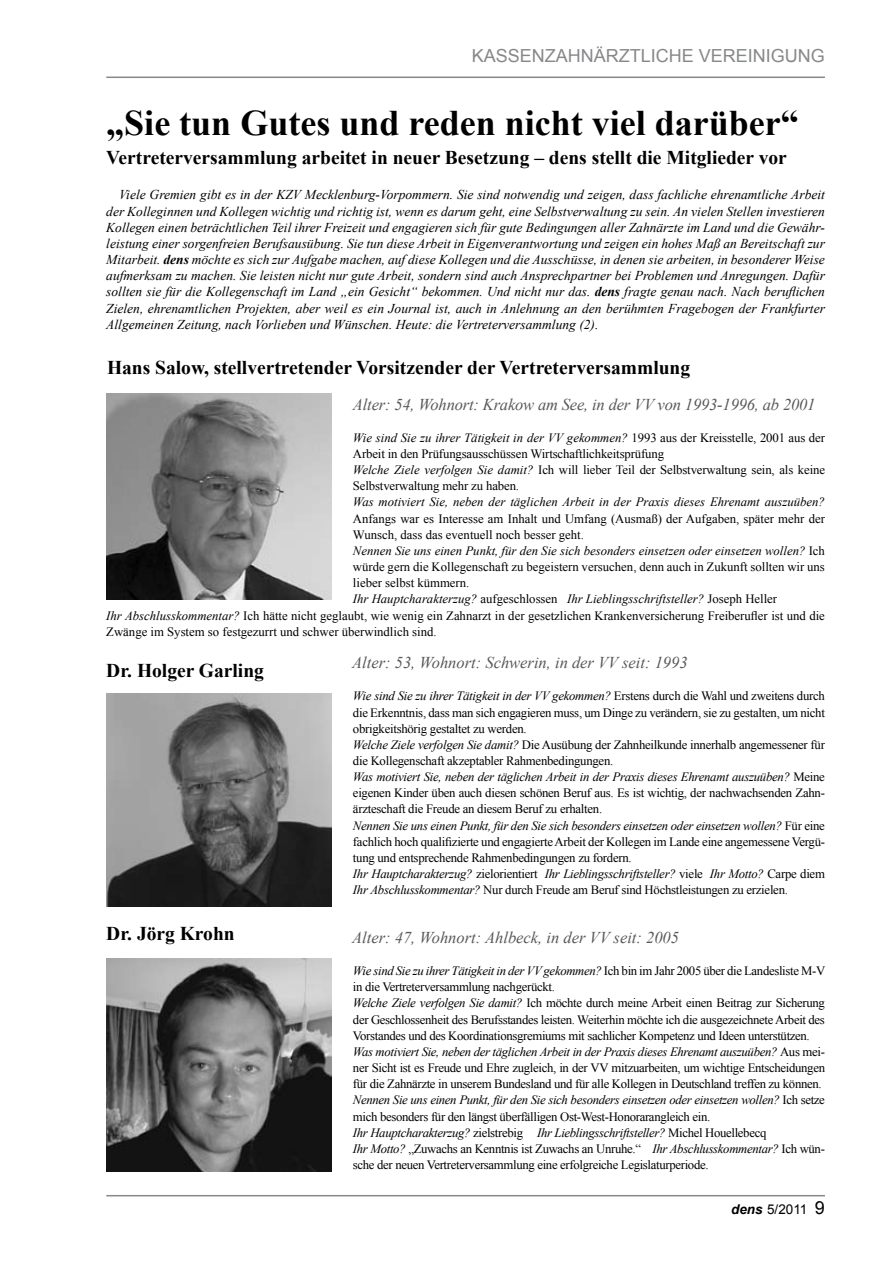
<style>
.page{position:relative;width:893px;height:1263px;background:#fff}
.page>*{position:absolute;margin:0;border:0;box-sizing:border-box;transform-origin:0 0}
.t1{font:700 36px "Times New Roman";color:#000}
.t2{font:700 19.5px "Times New Roman";color:#000}
.t3{font:18px "Arial";color:#87888a}
.t4{font:italic 16.5px "Times New Roman";color:#58585a}
.t5{font:italic 13.5px/16.2px "Times New Roman";color:#000;text-align:justify}
.t6{font:13.5px "Arial";color:#000}
.t7{font:12.75px/16.2px "Times New Roman";letter-spacing:-.02em;color:#000}
.t8{font:12.75px "Times New Roman";color:#000}
.t9{font:italic 12.75px "Times New Roman";color:#000}
.s1{font-weight:700}
.s2{font-style:italic}
.s3{font-style:normal}
.s4{font-weight:700;font-style:italic}
.s5{font-size:18px}
</style>
<div class="page">
<hr style="left:106px;top:1195px;width:719px;height:1px;background:#87888a">
<hr style="left:106px;top:77px;width:719px;height:1px;background:#87888a">
<img style="left:106px;top:393px;width:226px;height:207px">
<img style="left:106px;top:959px;width:226px;height:212px">
<img style="left:106px;top:693px;width:226px;height:213px">
<h3 class="t3" style="left:472px;top:44px;width:355px">KASSENZAHNÄRZTLICHE VEREINIGUNG</h3>
<h1 class="t1" style="left:106px;top:98px;width:694px">„Sie tun Gutes und reden nicht viel darüber“</h1>
<h2 class="t2" style="left:106px;top:144px;width:682px">Vertreterversammlung arbeitet in neuer Besetzung – dens stellt die Mitglieder vor</h2>
<p class="t5" style="left:106px;top:186px;width:720px;text-indent:13px">Viele Gremien gibt es in der KZV Mecklenburg-Vorpommern. Sie sind notwendig und zeigen, dass fachliche ehrenamtliche Arbeit der Kolleginnen und Kollegen wichtig und richtig ist, wenn es darum geht, eine Selbstverwaltung zu sein. An vielen Stellen investieren Kollegen einen beträchtlichen Teil ihrer Freizeit und engagieren sich für gute Bedingungen aller Zahnärzte im Land und die Gewähr&shy;leistung einer sorgenfreien Berufsausübung. Sie tun diese Arbeit in Eigenverantwortung und zeigen ein hohes Maß an Bereitschaft zur Mitarbeit. <span class="s1">dens</span> möchte es sich zur Aufgabe machen, auf diese Kollegen und die Ausschüsse, in denen sie arbeiten, in besonderer Weise aufmerksam zu machen. Sie leisten nicht nur gute Arbeit, sondern sind auch Ansprechpartner bei Problemen und Anregungen. Dafür sollten sie für die Kollegenschaft im Land „ein Gesicht“ bekommen. Und nicht nur das. <span class="s1">dens</span> fragte genau nach. Nach beruflichen Zielen, ehrenamtlichen Projekten, aber weil es ein Journal ist, auch in Anlehnung an den berühmten Fragebogen der Frankfurter Allgemeinen Zeitung, nach Vorlieben und Wünschen. Heute: die Vertreterversammlung (2).</p>
<h2 class="t2" style="left:107px;top:354px;width:585px">Hans Salow, stellvertretender Vorsitzender der Vertreterversammlung</h2>
<p class="t4" style="left:353px;top:393px;width:464px">Alter: 54, Wohnort: Krakow am See, in der VV von 1993-1996, ab 2001</p>
<p class="t7" style="left:353px;top:429px;width:474px"><span class="s2">Wie sind Sie zu ihrer Tätigkeit in der VV gekommen?</span> 1993 aus der Kreisstelle, 2001 aus der Arbeit in den Prüfungsausschüssen Wirtschaftlichkeitsprüfung<br><span class="s2">Welche Ziele verfolgen Sie damit?</span> Ich will lieber Teil der Selbstverwaltung sein, als keine Selbstverwaltung mehr zu haben.</p>
<p class="t9" style="left:353px;top:493px;width:473px">Was motiviert Sie, neben der täglichen Arbeit in der Praxis dieses Ehrenamt auszuüben?</p>
<p class="t8" style="left:353px;top:510px;width:473px">Anfangs war es Interesse am Inhalt und Umfang (Ausmaß) der Aufgaben, später mehr der</p>
<p class="t8" style="left:353px;top:526px;width:233px">Wunsch, dass das eventuell noch besser geht.</p>
<p class="t9" style="left:353px;top:542px;width:473px">Nennen Sie uns einen Punkt, für den Sie sich besonders einsetzen oder einsetzen wollen? <span class="s3">Ich</span></p>
<p class="t8" style="left:353px;top:558px;width:473px">würde gern die Kollegenschaft zu begeistern versuchen, denn auch in Zukunft sollten wir uns</p>
<p class="t8" style="left:353px;top:574px;width:118px">lieber selbst kümmern.</p>
<p class="t9" style="left:353px;top:590px;width:426px">Ihr Hauptcharakterzug? <span class="s3">aufgeschlossen</span> Ihr Lieblingsschriftsteller? <span class="s3">Joseph Heller</span></p>
<p class="t8" style="left:106px;top:607px;width:720px"><span class="s2">Ihr Abschlusskommentar?</span> Ich hätte nicht geglaubt, wie wenig ein Zahnarzt in der gesetzlichen Krankenversicherung Freiberufler ist und die</p>
<p class="t8" style="left:106px;top:623px;width:332px">Zwänge im System so festgezurrt und schwer überwindlich sind.</p>
<h2 class="t2" style="left:106px;top:657px;width:159px">Dr. Holger Garling</h2>
<h2 class="t2" style="left:106px;top:920px;width:130px">Dr. Jörg Krohn</h2>
<p class="t4" style="left:352px;top:651px;width:337px">Alter: 53, Wohnort: Schwerin, in der VV seit: 1993</p>
<p class="t7" style="left:353px;top:688px;width:474px"><span class="s2">Wie sind Sie zu ihrer Tätigkeit in der VV gekommen?</span> Erstens durch die Wahl und zweitens durch die Erkenntnis, dass man sich engagieren muss, um Dinge zu verändern, sie zu gestalten, um nicht obrigkeitshörig gestaltet zu werden.<br><span class="s2">Welche Ziele verfolgen Sie damit?</span> Die Ausübung der Zahnheilkunde innerhalb angemessener für die Kollegenschaft akzeptabler Rahmenbedingungen.<br><span class="s2">Was motiviert Sie, neben der täglichen Arbeit in der Praxis dieses Ehrenamt auszuüben?</span> Meine eigenen Kinder üben auch diesen schönen Beruf aus. Es ist wichtig, der nachwachsenden Zahn&shy;ärzteschaft die Freude an diesem Beruf zu erhalten.<br><span class="s2">Nennen Sie uns einen Punkt, für den Sie sich besonders einsetzen oder einsetzen wollen?</span> Für eine fachlich hoch qualifizierte und engagierte Arbeit der Kollegen im Lande eine angemessene Vergü&shy;tung und entsprechende Rahmenbedingungen zu fordern.<br><span class="s2">Ihr Hauptcharakterzug?</span> zielorientiert <span class="s2">Ihr Lieblingsschriftsteller?</span> viele <span class="s2">Ihr Motto?</span> Carpe diem <span class="s2">Ihr Abschlusskommentar?</span> Nur durch Freude am Beruf sind Höchstleistungen zu erzielen.</p>
<p class="t4" style="left:352px;top:926px;width:328px">Alter: 47, Wohnort: Ahlbeck, in der VV seit: 2005</p>
<p class="t7" style="left:353px;top:962px;width:474px"><span class="s2">Wie sind Sie zu ihrer Tätigkeit in der VV gekommen?</span> Ich bin im Jahr 2005 über die Landesliste M-V in die Vertreterversammlung nachgerückt.<br><span class="s2">Welche Ziele verfolgen Sie damit?</span> Ich möchte durch meine Arbeit einen Beitrag zur Sicherung der Geschlossenheit des Berufsstandes leisten. Weiterhin möchte ich die ausgezeichnete Arbeit des Vorstandes und des Koordinationsgremiums mit sachlicher Kompetenz und Ideen unterstützen.<br><span class="s2">Was motiviert Sie, neben der täglichen Arbeit in der Praxis dieses Ehrenamt auszuüben?</span> Aus mei&shy;ner Sicht ist es Freude und Ehre zugleich, in der VV mitzuarbeiten, um wichtige Entscheidungen für die Zahnärzte in unserem Bundesland und für alle Kollegen in Deutschland treffen zu können.<br><span class="s2">Nennen Sie uns einen Punkt, für den Sie sich besonders einsetzen oder einsetzen wollen?</span> Ich setze mich besonders für den längst überfälligen Ost-West-Honorarangleich ein.<br><span class="s2">Ihr Hauptcharakterzug?</span> zielstrebig <span class="s2">Ihr Lieblingsschriftsteller?</span> Michel Houellebecq<br><span class="s2">Ihr Motto?</span> „Zuwachs an Kenntnis ist Zuwachs an Unruhe.“ <span class="s2">Ihr Abschlusskommentar?</span> Ich wün&shy;sche der neuen Vertreterversammlung eine erfolgreiche Legislaturperiode.</p>
<p class="t6" style="left:731px;top:1201px;width:95px"><span class="s4">dens</span> 5/2011 <span class="s5">9</span></p>
</div>
